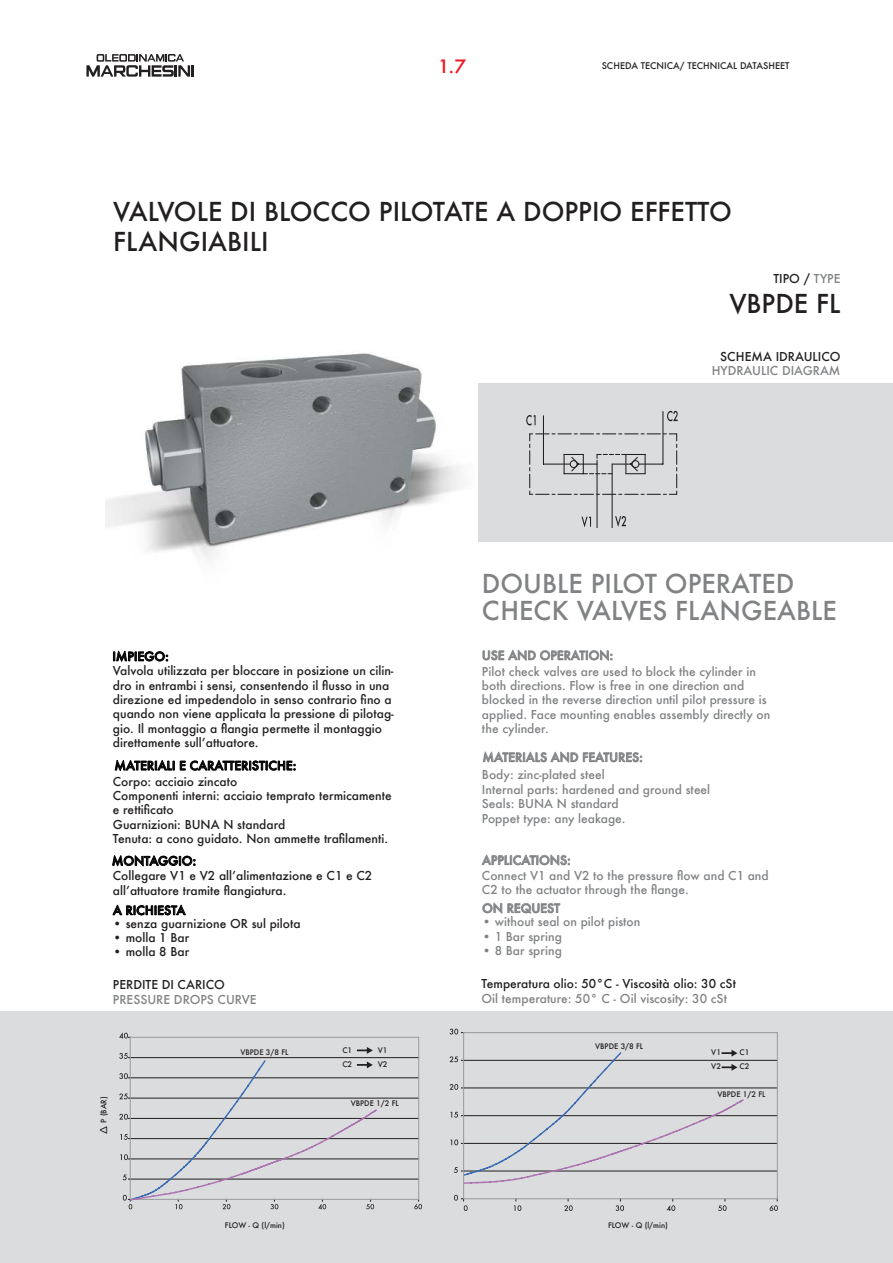
<style>
.page{position:relative;width:893px;height:1263px;background:#fff}
.page>*{position:absolute;margin:0;border:0;box-sizing:border-box;transform-origin:0 0}
.t1{font:500 25.5px/30px "Futura";color:#221f1f}
.t2{font:500 25.5px/27px "Futura";color:#808284}
.t3{font:500 18px "Futura";color:#ed1c24;scale:1.06 1}
.t4{font:500 12px/14.4px "Futura";color:#221f1f}
.t5{font:500 12px/14.4px "Futura";color:#808284}
.t6{font:500 12px "Futura";color:#020202}
.t7{font:500 9px "Futura";color:#221f1f}
.t8{font:500 7.5px "Futura";color:#221f1f}
.s1{color:#808284}
</style>
<div class="page">
<div style="left:478px;top:383px;width:415px;height:159px;background:#dbdcde"></div>
<div style="left:0;top:1011px;width:893px;height:252px;background:#dbdcde"></div>
<svg style="left:86px;top:54px;width:108px;height:23px"></svg>
<svg style="left:482px;top:649px;width:131px;height:12px"></svg>
<svg style="left:483px;top:751px;width:160px;height:12px"></svg>
<svg style="left:481px;top:854px;width:90px;height:12px"></svg>
<svg style="left:112px;top:855px;width:84px;height:12px"></svg>
<svg style="left:114px;top:760px;width:182px;height:11px"></svg>
<svg style="left:113px;top:650px;width:56px;height:12px"></svg>
<img style="left:106px;top:353px;width:355px;height:205px">
<svg style="left:112px;top:904px;width:74px;height:12px"></svg>
<svg style="left:482px;top:902px;width:79px;height:12px"></svg>
<hr style="left:130px;top:1179px;width:289px;height:1px;background:#221f1f">
<hr style="left:130px;top:1159px;width:289px;height:1px;background:#221f1f">
<hr style="left:130px;top:1138px;width:289px;height:1px;background:#221f1f">
<hr style="left:130px;top:1118px;width:289px;height:1px;background:#221f1f">
<hr style="left:130px;top:1098px;width:289px;height:1px;background:#221f1f">
<hr style="left:130px;top:1077px;width:289px;height:1px;background:#221f1f">
<hr style="left:130px;top:1057px;width:289px;height:1px;background:#221f1f">
<div style="left:130px;top:1037px;width:289px;height:163px;border:1px solid #9d9fa1"></div>
<svg style="left:119px;top:1032px;width:11px;height:6px"></svg>
<hr style="left:464px;top:1171px;width:313px;height:1px;background:#221f1f">
<hr style="left:464px;top:1143px;width:313px;height:1px;background:#221f1f">
<hr style="left:464px;top:1115px;width:313px;height:1px;background:#221f1f">
<hr style="left:464px;top:1088px;width:313px;height:1px;background:#221f1f">
<hr style="left:464px;top:1060px;width:313px;height:1px;background:#221f1f">
<div style="left:463px;top:1032px;width:315px;height:167px;border:1px solid #9d9fa1"></div>
<svg style="left:450px;top:1029px;width:14px;height:5px"></svg>
<svg style="left:449px;top:1050px;width:296px;height:134px"></svg>
<svg style="left:615px;top:516px;width:11px;height:11px"></svg>
<svg style="left:581px;top:517px;width:10px;height:10px"></svg>
<hr style="left:612px;top:464px;width:1px;height:64px;background:#221f1f">
<hr style="left:596px;top:464px;width:2px;height:64px;background:#221f1f">
<svg style="left:526px;top:410px;width:152px;height:85px"></svg>
<svg style="left:454px;top:1195px;width:14px;height:16px"></svg>
<svg style="left:514px;top:1199px;width:7px;height:12px"></svg>
<svg style="left:564px;top:1199px;width:9px;height:12px"></svg>
<svg style="left:616px;top:1199px;width:8px;height:12px"></svg>
<svg style="left:667px;top:1199px;width:8px;height:12px"></svg>
<svg style="left:718px;top:1199px;width:9px;height:12px"></svg>
<svg style="left:770px;top:1199px;width:8px;height:12px"></svg>
<svg style="left:119px;top:1047px;width:259px;height:162px"></svg>
<svg style="left:414px;top:1199px;width:8px;height:10px"></svg>
<h2 class="t3" style="left:438px;top:54px;width:28px">1.7</h2>
<p class="t7" style="left:602px;top:62px;width:189px">SCHEDA TECNICA/ TECHNICAL DATASHEET</p>
<h1 class="t1" style="left:113px;top:198px;width:620px">VALVOLE DI BLOCCO PILOTATE A DOPPIO EFFETTO<br>FLANGIABILI</h1>
<p class="t4" style="left:773px;top:273px;width:68px">TIPO / <span class="s1">TYPE</span></p>
<h1 class="t1" style="left:729px;top:291px;width:113px">VBPDE FL</h1>
<p class="t4" style="left:720px;top:350px;width:122px">SCHEMA IDRAULICO</p>
<p class="t5" style="left:712px;top:364px;width:130px">HYDRAULIC DIAGRAM</p>
<p class="t6" style="left:112px;top:651px;width:58px">IMPIEGO:</p>
<p class="t4" style="left:113px;top:665px;width:282px">Valvola utilizzata per bloccare in posizione un cilin&shy;dro in entrambi i sensi, consentendo il flusso in una direzione ed impedendolo in senso contrario fino a quando non viene applicata la pressione di pilotag&shy;gio. Il montaggio a flangia permette il montaggio direttamente sull’attuatore.</p>
<h1 class="t2" style="left:482px;top:572px;width:356px">DOUBLE PILOT OPERATED<br>CHECK VALVES FLANGEABLE</h1>
<p class="t5" style="left:482px;top:649px;width:133px">USE AND OPERATION:</p>
<p class="t5" style="left:482px;top:665px;width:290px">Pilot check valves are used to block the cylinder in both directions. Flow is free in one direction and blocked in the reverse direction until pilot pressure is applied. Face mounting enables assembly directly on the cylinder.</p>
<p class="t5" style="left:483px;top:751px;width:162px">MATERIALS AND FEATURES:</p>
<p class="t6" style="left:114px;top:760px;width:183px">MATERIALI E CARATTERISTICHE:</p>
<p class="t4" style="left:113px;top:775px;width:280px">Corpo: acciaio zincato<br>Componenti interni: acciaio temprato termicamente e rettificato<br>Guarnizioni: BUNA N standard<br>Tenuta: a cono guidato. Non ammette trafilamenti.</p>
<p class="t5" style="left:482px;top:769px;width:230px">Body: zinc-plated steel<br>Internal parts: hardened and ground steel<br>Seals: BUNA N standard<br>Poppet type: any leakage.</p>
<p class="t6" style="left:112px;top:855px;width:86px">MONTAGGIO:</p>
<p class="t5" style="left:482px;top:854px;width:90px">APPLICATIONS:</p>
<p class="t4" style="left:113px;top:868px;width:261px">Collegare V1 e V2 all’alimentazione e C1 e C2 all’attuatore tramite flangiatura.</p>
<p class="t5" style="left:482px;top:868px;width:288px">Connect V1 and V2 to the pressure flow and C1 and<br>C2 to the actuator through the flange.</p>
<p class="t6" style="left:113px;top:905px;width:74px">A RICHIESTA</p>
<p class="t4" style="left:113px;top:916px;width:189px">• senza guarnizione OR sul pilota</p>
<p class="t4" style="left:113px;top:930px;width:78px">• molla 1 Bar</p>
<p class="t4" style="left:113px;top:945px;width:78px">• molla 8 Bar</p>
<p class="t5" style="left:482px;top:902px;width:79px">ON REQUEST</p>
<p class="t5" style="left:482px;top:914px;width:160px">• without seal on pilot piston</p>
<p class="t5" style="left:482px;top:929px;width:81px">• 1 Bar spring</p>
<p class="t5" style="left:482px;top:943px;width:81px">• 8 Bar spring</p>
<p class="t4" style="left:113px;top:978px;width:113px">PERDITE DI CARICO</p>
<p class="t5" style="left:113px;top:993px;width:145px">PRESSURE DROPS CURVE</p>
<p class="t4" style="left:481px;top:977px;width:256px">Temperatura olio: 50°C - Viscosità olio: 30 cSt</p>
<p class="t5" style="left:481px;top:992px;width:247px">Oil temperature: 50° C - Oil viscosity: 30 cSt</p>
<p class="t8" style="left:240px;top:1047px;width:50px">VBPDE 3/8 FL</p>
<p class="t8" style="left:595px;top:1040px;width:50px">VBPDE 3/8 FL</p>
<p class="t8" style="left:342px;top:1047px;width:11px">C1</p>
<p class="t8" style="left:378px;top:1047px;width:11px">V1</p>
<p class="t8" style="left:711px;top:1049px;width:11px">V1</p>
<p class="t8" style="left:740px;top:1049px;width:11px">C1</p>
<p class="t8" style="left:711px;top:1063px;width:11px">V2</p>
<p class="t8" style="left:740px;top:1063px;width:11px">C2</p>
<p class="t8" style="left:342px;top:1061px;width:11px">C2</p>
<p class="t8" style="left:378px;top:1061px;width:11px">V2</p>
<p class="t8" style="left:100px;top:1122px;width:28px;rotate:-90deg">P (BAR)</p>
<p class="t8" style="left:351px;top:1099px;width:50px">VBPDE 1/2 FL</p>
<p class="t8" style="left:717px;top:1090px;width:50px">VBPDE 1/2 FL</p>
<p class="t8" style="left:225px;top:1221px;width:61px">FLOW - Q (l/min)</p>
<p class="t8" style="left:608px;top:1221px;width:61px">FLOW - Q (l/min)</p>
</div>
